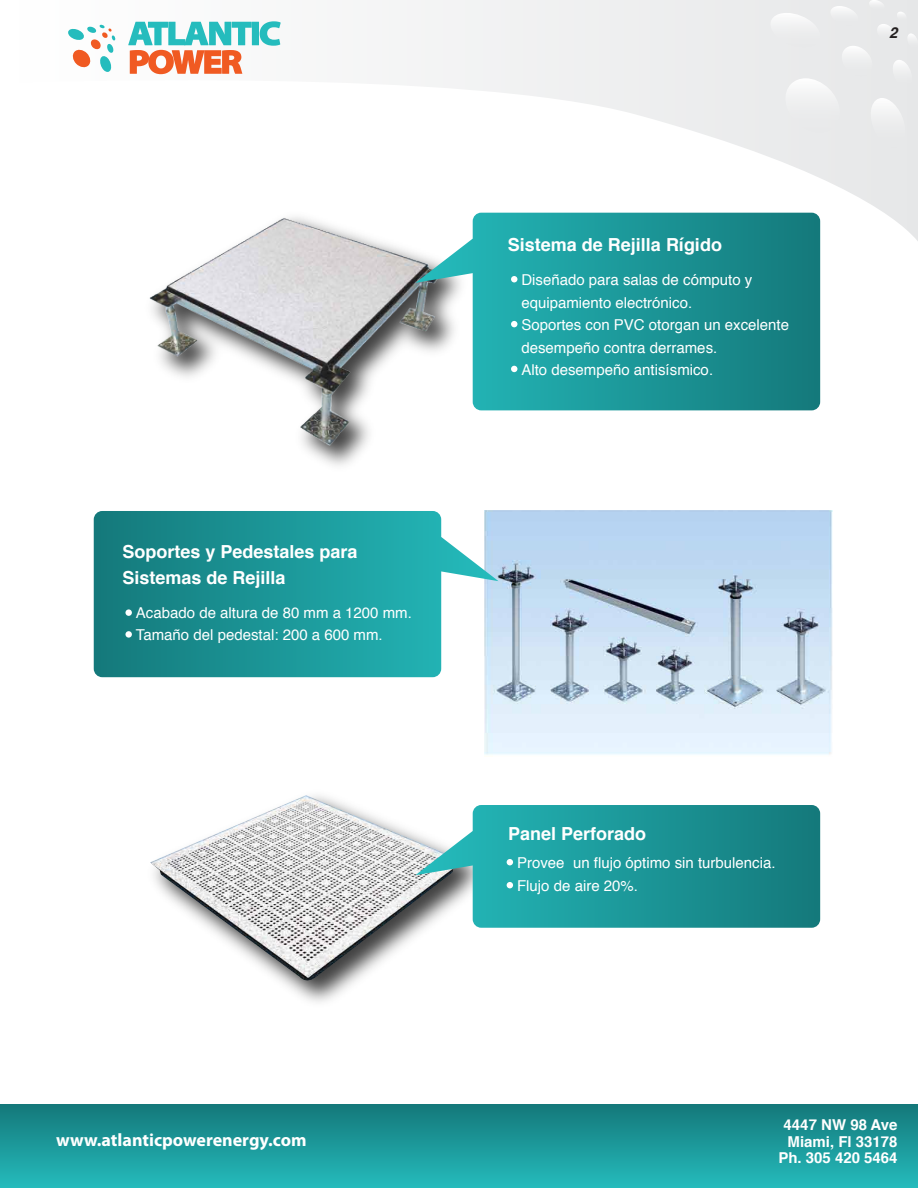
<style>
.page{position:relative;width:918px;height:1188px;background:#fff}
.page>*{position:absolute;margin:0;border:0;box-sizing:border-box;transform-origin:0 0}
.t1{font:700 18px/26.1px "Helvetica";color:#fff}
.t2{font:700 18px "Myriad Pro";color:#fff}
.t3{font:15px/22.5px "Helvetica";color:#fff}
.t4{font:700 15px/16.5px "Helvetica";color:#fff;text-align:right}
.t5{font:italic 700 15px "Helvetica";color:#231f20}
</style>
<div class="page">
<svg style="left:0;top:1124px;width:918px;height:64px;background:#1ea1a3"></svg>
<img style="left:0;top:0;width:918px;height:1124px">
<img style="left:150px;top:795px;width:313px;height:186px">
<svg style="left:415px;top:805px;width:405px;height:123px;background:#339e9f"></svg>
<svg style="left:507px;top:859px;width:6px;height:6px"></svg>
<svg style="left:507px;top:882px;width:6px;height:6px"></svg>
<p class="t1" style="left:122px;top:539px;width:237px">Soportes y Pedestales para<br>Sistemas de Rejilla</p>
<p class="t3" style="left:136px;top:602px;width:277px">Acabado de altura de 80 mm a 1200 mm.<br>Tamaño del pedestal: 200 a 600 mm.</p>
<p class="t2" style="left:56px;top:1129px;width:252px">www.atlanticpowerenergy.com</p>
<p class="t1" style="left:508px;top:232px;width:216px">Sistema de Rejilla Rígido</p>
<p class="t3" style="left:521px;top:269px;width:269px">Diseñado para salas de cómputo y equipamiento electrónico.<br>Soportes con PVC otorgan un excelente desempeño contra derrames.<br>Alto desempeño antisísmico.</p>
<p class="t5" style="left:889px;top:21px;width:10px">2</p>
<p class="t1" style="left:508px;top:821px;width:140px">Panel Perforado</p>
<p class="t3" style="left:517px;top:852px;width:260px">Provee un flujo óptimo sin turbulencia.<br>Flujo de aire 20%.</p>
<p class="t4" style="left:778px;top:1117px;width:121px">4447 NW 98 Ave<br>Miami, Fl 33178<br>Ph. 305 420 5464</p>
</div>
